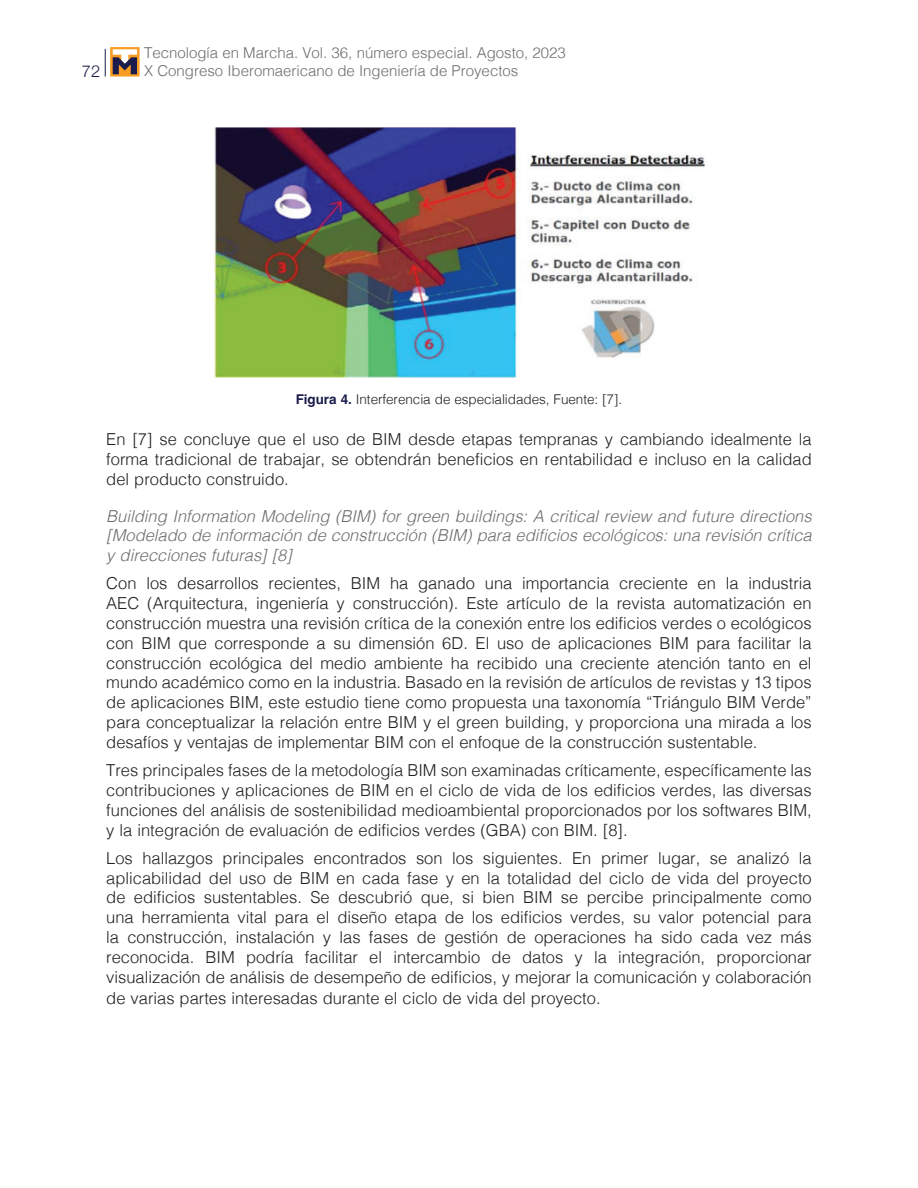
<style>
.page{position:relative;width:918px;height:1188px;background:#fff}
.page>*{position:absolute;margin:0;border:0;box-sizing:border-box;transform-origin:0 0}
.t1{font:300 16.5px/19.8px "Helvetica";color:#231f20;text-align:justify}
.t2{font:italic 300 16.5px/19.8px "Helvetica";color:#6c6d70;text-align:justify}
.t3{font:300 16.5px "Helvetica Neue";color:#1a1c4c}
.t4{font:300 15px "Helvetica";color:#6c6d70}
.t5{font:300 13.5px "Helvetica";letter-spacing:-.005em;color:#231f20}
.s1{font-weight:700;color:#1a1c4c}
</style>
<div class="page">
<svg style="left:105px;top:49px;width:1px;height:28px"></svg>
<svg style="left:110px;top:47px;width:30px;height:30px"></svg>
<svg style="left:113px;top:49px;width:24px;height:25px"></svg>
<img style="left:213px;top:128px;width:492px;height:250px">
<p class="t4" style="left:144px;top:40px;width:423px">Tecnología en Marcha. Vol. 36, número especial. Agosto, 2023</p>
<p class="t3" style="left:82px;top:57px;width:20px">72</p>
<p class="t4" style="left:144px;top:58px;width:376px">X Congreso Iberomaericano de Ingeniería de Proyectos</p>
<p class="t5" style="left:296px;top:388px;width:328px"><span class="s1">Figura 4.</span> Interferencia de especialidades, Fuente: [7].</p>
<p class="t1" style="left:106px;top:428px;width:707px">En [7] se concluye que el uso de BIM desde etapas tempranas y cambiando idealmente la forma tradicional de trabajar, se obtendrán beneficios en rentabilidad e incluso en la calidad del producto construido.</p>
<p class="t2" style="left:106px;top:505px;width:707px">Building Information Modeling (BIM) for green buildings: A critical review and future directions [Modelado de información de construcción (BIM) para edificios ecológicos: una revisión crítica y direcciones futuras] [8]</p>
<p class="t1" style="left:106px;top:573px;width:707px">Con los desarrollos recientes, BIM ha ganado una importancia creciente en la industria AEC (Arquitectura, ingeniería y construcción). Este artículo de la revista automatización en construcción muestra una revisión crítica de la conexión entre los edificios verdes o ecológicos con BIM que corresponde a su dimensión 6D. El uso de aplicaciones BIM para facilitar la construcción ecológica del medio ambiente ha recibido una creciente atención tanto en el mundo académico como en la industria. Basado en la revisión de artículos de revistas y 13 tipos de aplicaciones BIM, este estudio tiene como propuesta una taxonomía “Triángulo BIM Verde” para conceptualizar la relación entre BIM y el green building, y proporciona una mirada a los desafíos y ventajas de implementar BIM con el enfoque de la construcción sustentable.</p>
<p class="t1" style="left:106px;top:759px;width:707px">Tres principales fases de la metodología BIM son examinadas críticamente, específicamente las contribuciones y aplicaciones de BIM en el ciclo de vida de los edificios verdes, las diversas funciones del análisis de sostenibilidad medioambiental proporcionados por los softwares BIM, y la integración de evaluación de edificios verdes (GBA) con BIM. [8].</p>
<p class="t1" style="left:106px;top:847px;width:707px">Los hallazgos principales encontrados son los siguientes. En primer lugar, se analizó la aplicabilidad del uso de BIM en cada fase y en la totalidad del ciclo de vida del proyecto de edificios sustentables. Se descubrió que, si bien BIM se percibe principalmente como una herramienta vital para el diseño etapa de los edificios verdes, su valor potencial para la construcción, instalación y las fases de gestión de operaciones ha sido cada vez más reconocida. BIM podría facilitar el intercambio de datos y la integración, proporcionar visualización de análisis de desempeño de edificios, y mejorar la comunicación y colaboración</p>
<p class="t1" style="left:106px;top:987px;width:496px">de varias partes interesadas durante el ciclo de vida del proyecto.</p>
</div>
